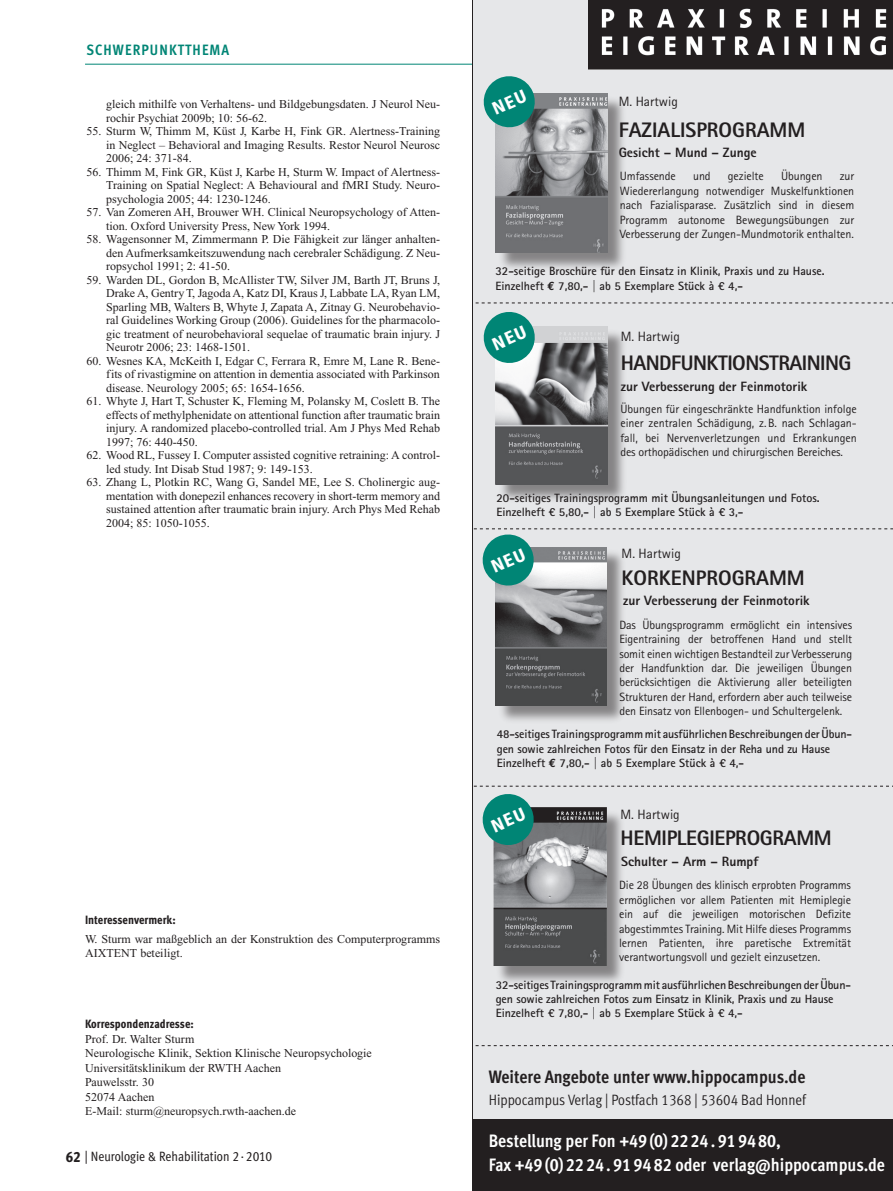
<style>
.page{position:relative;width:893px;height:1191px;background:#fff}
.page>*{position:absolute;margin:0;border:0;box-sizing:border-box;transform-origin:0 0}
.t1{font:800 21px "Agfa Rotis Sans Serif";letter-spacing:-.015em;color:#231f20}
.t2{font:18px/24px "Meta Cond Bold LF";color:#fff}
.t3{font:18px "Meta Cond Bold LF";color:#231f20}
.t4{font:15px "Meta Cond Normal LF";color:#231f20}
.t5{font:700 15px "Meta Cond";letter-spacing:.075em;color:#008575}
.t6{font:800 13.5px "Agfa Rotis Sans Serif";color:#231f20}
.t7{font:13.5px "Agfa Rotis Sans Serif";color:#231f20}
.t8{font:13.5px "Meta Cond Book LF";color:#231f20}
.t9{font:12px/13.5px "Times New Roman";color:#231f20;text-align:justify}
.t10{font:12px/14.4px "Agfa Rotis Sans Serif";letter-spacing:-.01em;color:#231f20;text-align:justify}
.t11{font:700 12px/14.4px "Agfa Rotis Sans Serif";letter-spacing:-.01em;color:#231f20}
.t12{font:12px "Meta Cond Extra Bold LF";color:#231f20}
.s1{font-family:"Meta Cond Extra Bold LF";font-size:15px}
</style>
<div class="page">
<hr style="left:85px;top:64px;width:744px;height:1px;background:#008575">
<hr style="left:472px;top:0;width:1px;height:1191px;background:#231f20">
<div style="left:473px;top:0;width:420px;height:1130px;background:#e6e7e9"></div>
<div style="left:472px;top:1119px;width:421px;height:72px;background:#231f20"></div>
<svg style="left:476px;top:1045px;width:417px;height:1px"></svg>
<div style="left:497px;top:95px;width:130px;height:178px;background:#231f20;opacity:.5"></div>
<img style="left:496px;top:94px;width:111px;height:158px">
<div style="left:497px;top:328px;width:130px;height:177px;background:#231f20;opacity:.5"></div>
<img style="left:496px;top:366px;width:112px;height:118px">
<div style="left:497px;top:549px;width:130px;height:177px;background:#231f20;opacity:.5"></div>
<img style="left:496px;top:589px;width:111px;height:116px">
<div style="left:495px;top:809px;width:132px;height:177px;background:#231f20;opacity:.5"></div>
<img style="left:494px;top:848px;width:112px;height:118px">
<img style="left:588px;top:0;width:305px;height:69px">
<svg style="left:483px;top:76px;width:55px;height:55px"></svg>
<svg style="left:476px;top:302px;width:417px;height:64px"></svg>
<svg style="left:474px;top:528px;width:419px;height:61px"></svg>
<svg style="left:474px;top:786px;width:419px;height:62px"></svg>
<p class="t5" style="left:87px;top:41px;width:144px">SCHWERPUNKTTHEMA</p>
<p class="t9" style="left:106px;top:97px;width:335px">gleich mithilfe von Verhaltens- und Bildgebungsdaten. J Neurol Neu&shy;rochir Psychiat 2009b; 10: 56-62.</p>
<p class="t9" style="left:106px;top:124px;width:335px;text-indent:-20px">55. Sturm W, Thimm M, Küst J, Karbe H, Fink GR. Alertness-Training in Neglect – Behavioral and Imaging Results. Restor Neurol Neurosc 2006; 24: 371-84.</p>
<p class="t9" style="left:106px;top:165px;width:335px;text-indent:-20px">56. Thimm M, Fink GR, Küst J, Karbe H, Sturm W. Impact of Alertness-Training on Spatial Neglect: A Behavioural and fMRI Study. Neuro&shy;psychologia 2005; 44: 1230-1246.</p>
<p class="t9" style="left:106px;top:205px;width:335px;text-indent:-20px">57. Van Zomeren AH, Brouwer WH. Clinical Neuropsychology of Atten&shy;tion. Oxford University Press, New York 1994.</p>
<p class="t9" style="left:106px;top:232px;width:335px;text-indent:-20px">58. Wagensonner M, Zimmermann P. Die Fähigkeit zur länger anhalten&shy;den Aufmerksamkeitszuwendung nach cerebraler Schädigung. Z Neu&shy;ropsychol 1991; 2: 41-50.</p>
<p class="t9" style="left:106px;top:273px;width:335px;text-indent:-20px">59. Warden DL, Gordon B, McAllister TW, Silver JM, Barth JT, Bruns J, Drake A, Gentry T, Jagoda A, Katz DI, Kraus J, Labbate LA, Ryan LM, Sparling MB, Walters B, Whyte J, Zapata A, Zitnay G. Neurobehavio&shy;ral Guidelines Working Group (2006). Guidelines for the pharmacolo&shy;gic treatment of neurobehavioral sequelae of traumatic brain injury. J Neurotr 2006; 23: 1468-1501.</p>
<p class="t9" style="left:106px;top:354px;width:335px;text-indent:-20px">60. Wesnes KA, McKeith I, Edgar C, Ferrara R, Emre M, Lane R. Bene&shy;fits of rivastigmine on attention in dementia associated with Parkinson disease. Neurology 2005; 65: 1654-1656.</p>
<p class="t9" style="left:106px;top:394px;width:335px;text-indent:-20px">61. Whyte J, Hart T, Schuster K, Fleming M, Polansky M, Coslett B. The effects of methylphenidate on attentional function after traumatic brain injury. A randomized placebo-controlled trial. Am J Phys Med Rehab 1997; 76: 440-450.</p>
<p class="t9" style="left:106px;top:448px;width:335px;text-indent:-20px">62. Wood RL, Fussey I. Computer assisted cognitive retraining: A control&shy;led study. Int Disab Stud 1987; 9: 149-153.</p>
<p class="t9" style="left:106px;top:475px;width:335px;text-indent:-20px">63. Zhang L, Plotkin RC, Wang G, Sandel ME, Lee S. Cholinergic aug&shy;mentation with donepezil enhances recovery in short-term memory and sustained attention after traumatic brain injury. Arch Phys Med Rehab 2004; 85: 1050-1055.</p>
<p class="t12" style="left:85px;top:912px;width:92px">Interessenvermerk:</p>
<p class="t9" style="left:85px;top:931px;width:357px;line-height:14.4px">W. Sturm war maßgeblich an der Konstruktion des Computerprogramms<br>AIXTENT beteiligt.</p>
<p class="t12" style="left:85px;top:1016px;width:110px">Korrespondenzadresse:</p>
<p class="t9" style="left:85px;top:1031px;width:288px;line-height:14.4px;text-align:left">Prof. Dr. Walter Sturm<br>Neurologische Klinik, Sektion Klinische Neuropsychologie<br>Universitätsklinikum der RWTH Aachen<br>Pauwelsstr. 30<br>52074 Aachen<br>E-Mail: sturm@neuropsych.rwth-aachen.de</p>
<p class="t8" style="left:66px;top:1148px;width:208px"><span class="s1">62</span> | Neurologie &amp; Rehabilitation 2·2010</p>
<p class="t7" style="left:619px;top:94px;width:61px">M. Hartwig</p>
<h1 class="t1" style="left:619px;top:116px;width:169px">Fazialisprogramm</h1>
<p class="t6" style="left:619px;top:144px;width:140px">Gesicht – Mund – Zunge</p>
<p class="t10" style="left:620px;top:169px;width:58px">Umfassende</p>
<p class="t10" style="left:693px;top:169px;width:19px">und</p>
<p class="t10" style="left:728px;top:169px;width:37px">gezielte</p>
<p class="t10" style="left:781px;top:169px;width:43px">Übungen</p>
<p class="t10" style="left:620px;top:169px;width:236px;text-indent:220px">zur Wiedererlangung notwendiger Muskelfunktionen nach Fazialisparase. Zusätzlich sind in diesem Programm autonome Bewegungsübungen zur Verbesserung der Zungen-Mundmotorik enthalten.</p>
<p class="t11" style="left:495px;top:264px;width:331px">32-seitige Broschüre für den Ein-satz in Klinik, Praxis und zu Hause.<br>Einzelheft 7,80,- | ab 5 Exemplare Stück à € 4,-</p>
<p class="t7" style="left:621px;top:328px;width:61px">M. Hartwig</p>
<h1 class="t1" style="left:621px;top:349px;width:230px">HandfunktionsTraining</h1>
<p class="t6" style="left:621px;top:377px;width:188px">zur Verbesserung der Feinmotorik</p>
<p class="t10" style="left:620px;top:401px;width:238px">Übungen für eingeschränkte Handfunktion in-folge einer zentralen Schädigung, z.B. nach Schlag-an&shy;fall, bei Nervenverletzungen und Erkran- kun-gen des orthopädischen und chirurgischen Bereiches.</p>
<p class="t11" style="left:496px;top:490px;width:325px">20-seitiges Trainingsprogramm mit Übungsanlei-tungen und Fotos.<br>Einzelheft € 5,80,- | ab 5 Exemplare Stück à € 3,-</p>
<p class="t7" style="left:622px;top:546px;width:61px">M. Hartwig</p>
<h1 class="t1" style="left:622px;top:564px;width:165px">Korkenprogramm</h1>
<p class="t6" style="left:623px;top:592px;width:188px">zur Verbesserung der Feinmotorik</p>
<p class="t10" style="left:619px;top:617px;width:234px">Das Übungsprogramm ermöglicht ein intensives Eigentraining der betroffenen Hand und stellt somit einen wichtigen Bestandteil zur Verbesserung der Handfunktion dar. Die jeweiligen Übungen berücksichtigen die Aktivierung aller beteiligten Strukturen der Hand, erfordern aber auch teilweise den Einsatz von Ellenbogen- und Schultergelenk.</p>
<p class="t11" style="left:497px;top:726px;width:356px">48-seitiges Trainingsprogramm mit ausführ-lichen Beschreibungen der Übun&shy;gen sowie zahlreichen Fotos für den Einsatz in der Reha und zu Hause<br>Einzelheft 7,80,- | ab 5 Exemplare Stück à € 4,-</p>
<p class="t7" style="left:620px;top:806px;width:61px">M. Hartwig</p>
<h1 class="t1" style="left:620px;top:824px;width:194px">Hemiplegieprogramm</h1>
<p class="t6" style="left:621px;top:852px;width:139px">Schulter – Arm – Rumpf</p>
<p class="t10" style="left:619px;top:878px;width:233px">Die 28 Übungen des klinisch erprobten Programms ermöglichen vor allem Patienten mit Hemiplegie ein auf die jeweiligen motorischen Defizite abgestimmtes Training. Mit Hilfe dieses Programms lernen Patienten, ihre paretische Extremität verantwortungsvoll und gezielt einzusetzen.</p>
<p class="t11" style="left:496px;top:977px;width:347px">32-seitiges Trainingsprogramm mit ausführ-lichen Beschreibungen der Übun&shy;gen sowie zahlreichen Fotos zum Einsatz in Klinik, Praxis und zu Hause<br>Einzelheft € 7,80,- | ab 5 Exemplare Stück à € 4,-</p>
<h2 class="t3" style="left:489px;top:1066px;width:318px">Weitere Angebote unter www.hippocampus.de</h2>
<p class="t4" style="left:489px;top:1091px;width:319px">Hippocampus Verlag | Postfach 1368 | 53604 Bad Honnef</p>
<h2 class="t2" style="left:489px;top:1128px;width:398px">Bestellung per Fon +49 (0) 2224.919480,<br>Fax +49 (0)22 24.91 94 82 oder verlag@hippocampus.de</h2>
</div>
